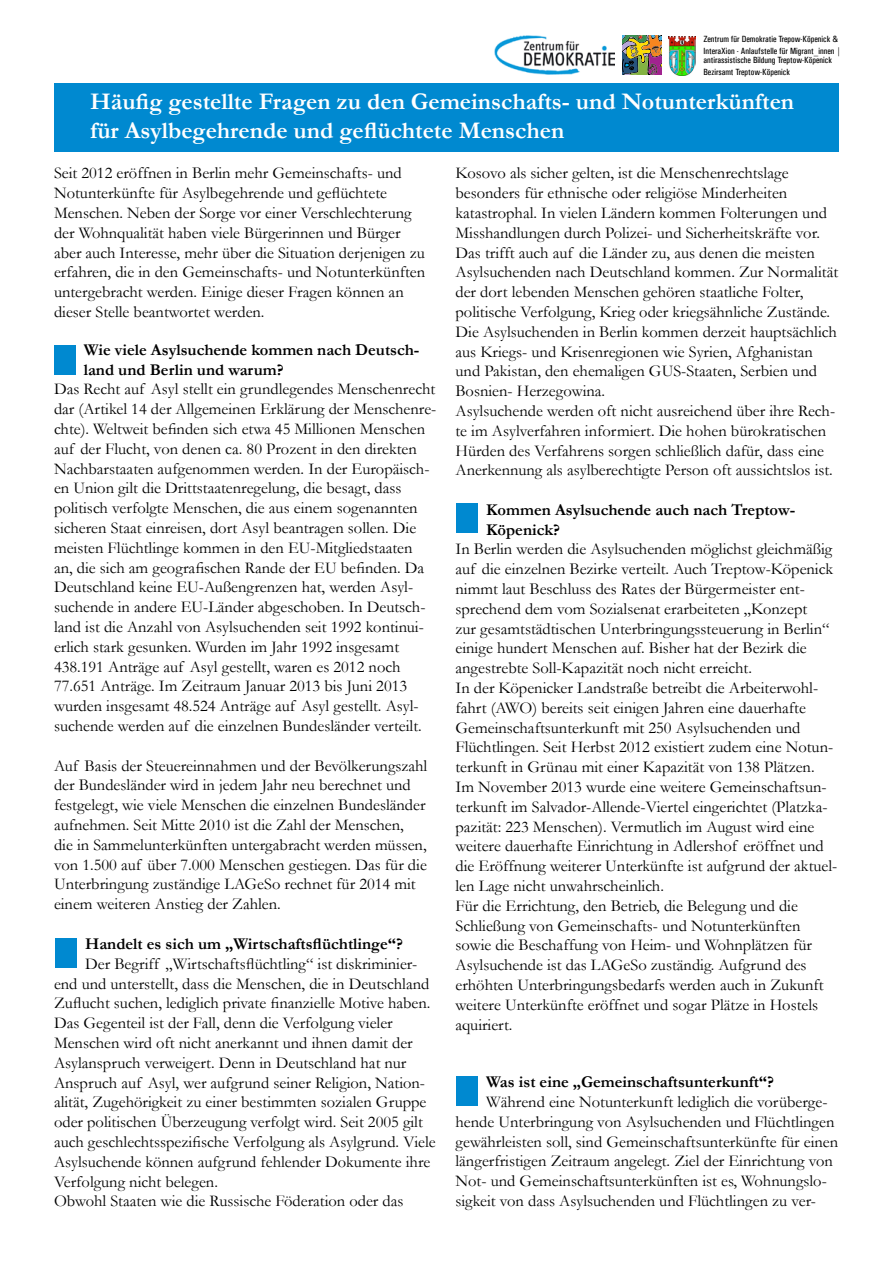
<style>
.page{position:relative;width:893px;height:1263px;background:#fff}
.page>*{position:absolute;margin:0;border:0;box-sizing:border-box;transform-origin:0 0}
.t1{font:700 24px/28.8px "Garamond";color:#fff}
.t2{font:16.5px/19.8px "Garamond";color:#000}
.t3{font:700 16.5px/19.8px "Garamond";color:#000}
.t4{font:9px/12px "Univers Condensed";color:#000}
</style>
<div class="page">
<div style="left:54px;top:83px;width:785px;height:69px;background:#0089d0"></div>
<div style="left:54px;top:345px;width:21px;height:30px;background:#0089d0"></div>
<div style="left:55px;top:937px;width:22px;height:30px;background:#0089d0"></div>
<div style="left:456px;top:503px;width:22px;height:30px;background:#0089d0"></div>
<div style="left:456px;top:1076px;width:22px;height:29px;background:#0089d0"></div>
<img style="left:495px;top:36px;width:119px;height:38px">
<svg style="left:622px;top:36px;width:40px;height:39px;background:#897652"></svg>
<img style="left:669px;top:36px;width:26px;height:39px">
<p class="t4" style="left:703px;top:33px;width:139px">Zentrum für Demokratie Trepow-Köpenick &amp;<br>InteraXion - Anlaufstelle für Migrant_innen |</p>
<p class="t4" style="left:703px;top:54px;width:130px">antirassistische Bildung Treptow-Köpenick<br>Bezirsamt Treptow-Köpenick</p>
<h1 class="t1" style="left:90px;top:87px;width:705px">Häufig gestellte Fragen zu den Gemeinschafts- und Notunterkünften für Asylbegehrende und geflüchtete Menschen</h1>
<p class="t2" style="left:54px;top:163px;width:373px">Seit 2012 eröffnen in Berlin mehr Gemeinschafts- und Notunterkünfte für Asylbegehrende und geflüchtete Menschen. Neben der Sorge vor einer Verschlechterung der Wohnqualität haben viele Bürgerinnen und Bürger aber auch Interesse, mehr über die Situation derjenigen zu erfahren, die in den Gemeinschafts- und Notunterkünften untergebracht werden. Einige dieser Fragen können an dieser Stelle beantwortet werden.</p>
<p class="t3" style="left:84px;top:339px;width:337px">Wie viele Asylsuchende kommen nach Deutsch&shy;land und Berlin und warum?</p>
<p class="t2" style="left:54px;top:379px;width:384px">Das Recht auf Asyl stellt ein grundlegendes Menschenrecht dar (Artikel 14 der Allgemeinen Erklärung der Menschenre&shy;chte). Weltweit befinden sich etwa 45 Millionen Menschen auf der Flucht, von denen ca. 80 Prozent in den direkten Nachbarstaaten aufgenommen werden. In der Europäisch&shy;en Union gilt die Drittstaatenregelung, die besagt, dass politisch verfolgte Menschen, die aus einem sogenannten sicheren Staat einreisen, dort Asyl beantragen sollen. Die meisten Flüchtlinge kommen in den EU-Mitgliedstaaten<br>an, die sich am geografischen Rande der EU befinden. Da Deutschland keine EU-Außengrenzen hat, werden Asyl&shy;suchende in andere EU-Länder abgeschoben. In Deutsch&shy;land ist die Anzahl von Asylsuchenden seit 1992 kontinui&shy;erlich stark gesunken. Wurden im Jahr 1992 insgesamt 438.191 Anträge auf Asyl gestellt, waren es 2012 noch 77.651 Anträge. Im Zeitraum Januar 2013 bis Juni 2013 wurden insgesamt 48.524 Anträge auf Asyl gestellt. Asyl&shy;suchende werden auf die einzelnen Bundesländer verteilt.</p>
<p class="t2" style="left:54px;top:755px;width:375px">Auf Basis der Steuereinnahmen und der Bevölkerungszahl der Bundesländer wird in jedem Jahr neu berechnet und festgelegt, wie viele Menschen die einzelnen Bundesländer aufnehmen. Seit Mitte 2010 ist die Zahl der Menschen,<br>die in Sammelunterkünften untergabracht werden müssen, von 1.500 auf über 7.000 Menschen gestiegen. Das für die Unterbringung zuständige LAGeSo rechnet für 2014 mit einem weiteren Anstieg der Zahlen.</p>
<p class="t3" style="left:85px;top:933px;width:319px">Handelt es sich um „Wirtschaftsflüchtlinge“?</p>
<p class="t2" style="left:54px;top:953px;width:383px;text-indent:31px">Der Begriff „Wirtschaftsflüchtling“ ist diskriminier&shy;end und unterstellt, dass die Menschen, die in Deutschland Zuflucht suchen, lediglich private finanzielle Motive haben.<br>Das Gegenteil ist der Fall, denn die Verfolgung vieler Menschen wird oft nicht anerkannt und ihnen damit der Asylanspruch verweigert. Denn in Deutschland hat nur Anspruch auf Asyl, wer aufgrund seiner Religion, Nation&shy;alität, Zugehörigkeit zu einer bestimmten sozialen Gruppe oder politischen Überzeugung verfolgt wird. Seit 2005 gilt auch geschlechtsspezifische Verfolgung als Asylgrund. Viele Asylsuchende können aufgrund fehlender Dokumente ihre Verfolgung nicht belegen.<br>Obwohl Staaten wie die Russische Föderation oder das</p>
<p class="t2" style="left:455px;top:163px;width:384px">Kosovo als sicher gelten, ist die Menschenrechtslage besonders für ethnische oder religiöse Minderheiten katastrophal. In vielen Ländern kommen Folterungen und Misshandlungen durch Polizei- und Sicherheitskräfte vor.<br>Das trifft auch auf die Länder zu, aus denen die meisten Asylsuchenden nach Deutschland kommen. Zur Normalität der dort lebenden Menschen gehören staatliche Folter, politische Verfolgung, Krieg oder kriegsähnliche Zustände.<br>Die Asylsuchenden in Berlin kommen derzeit hauptsächlich aus Kriegs- und Krisenregionen wie Syrien, Afghanistan und Pakistan, den ehemaligen GUS-Staaten, Serbien und Bosnien- Herzegowina.<br>Asylsuchende werden oft nicht ausreichend über ihre Rech&shy;te im Asylverfahren informiert. Die hohen bürokratischen Hürden des Verfahrens sorgen schließlich dafür, dass eine Anerkennung als asylberechtigte Person oft aussichtslos ist.</p>
<p class="t3" style="left:486px;top:499px;width:311px">Kommen Asylsuchende auch nach Treptow-<br>Köpenick?</p>
<p class="t2" style="left:455px;top:539px;width:383px">In Berlin werden die Asylsuchenden möglichst gleichmäßig auf die einzelnen Bezirke verteilt. Auch Treptow-Köpenick nimmt laut Beschluss des Rates der Bürgermeister ent&shy;sprechend dem vom Sozialsenat erarbeiteten „Konzept<br>zur gesamtstädtischen Unterbringungssteuerung in Berlin“ einige hundert Menschen auf. Bisher hat der Bezirk die angestrebte Soll-Kapazität noch nicht erreicht.<br>In der Köpenicker Landstraße betreibt die Arbeiterwohl&shy;fahrt (AWO) bereits seit einigen Jahren eine dauerhafte Gemeinschaftsunterkunft mit 250 Asylsuchenden und Flüchtlingen. Seit Herbst 2012 existiert zudem eine Notun&shy;terkunft in Grünau mit einer Kapazität von 138 Plätzen.<br>Im November 2013 wurde eine weitere Gemeinschaftsun&shy;terkunft im Salvador-Allende-Viertel eingerichtet (Platzka&shy;pazität: 223 Menschen). Vermutlich im August wird eine weitere dauerhafte Einrichtung in Adlershof eröffnet und die Eröffnung weiterer Unterkünfte ist aufgrund der aktuel&shy;len Lage nicht unwahrscheinlich.<br>Für die Errichtung, den Betrieb, die Belegung und die Schließung von Gemeinschafts- und Notunterkünften sowie die Beschaffung von Heim- und Wohnplätzen für Asylsuchende ist das LAGeSo zuständig. Aufgrund des erhöhten Unterbringungsbedarfs werden auch in Zukunft weitere Unterkünfte eröffnet und sogar Plätze in Hostels aquiriert.</p>
<p class="t3" style="left:486px;top:1072px;width:289px">Was ist eine „Gemeinschaftsunterkunft“?</p>
<p class="t2" style="left:455px;top:1092px;width:384px;text-indent:31px">Während eine Notunterkunft lediglich die vorüberge&shy;hende Unterbringung von Asylsuchenden und Flüchtlingen gewährleisten soll, sind Gemeinschaftsunterkünfte für einen längerfristigen Zeitraum angelegt. Ziel der Einrichtung von Not- und Gemeinschaftsunterkünften ist es, Wohnungslo&shy;sigkeit von dass Asylsuchenden und Flüchtlingen zu ver-</p>
</div>
